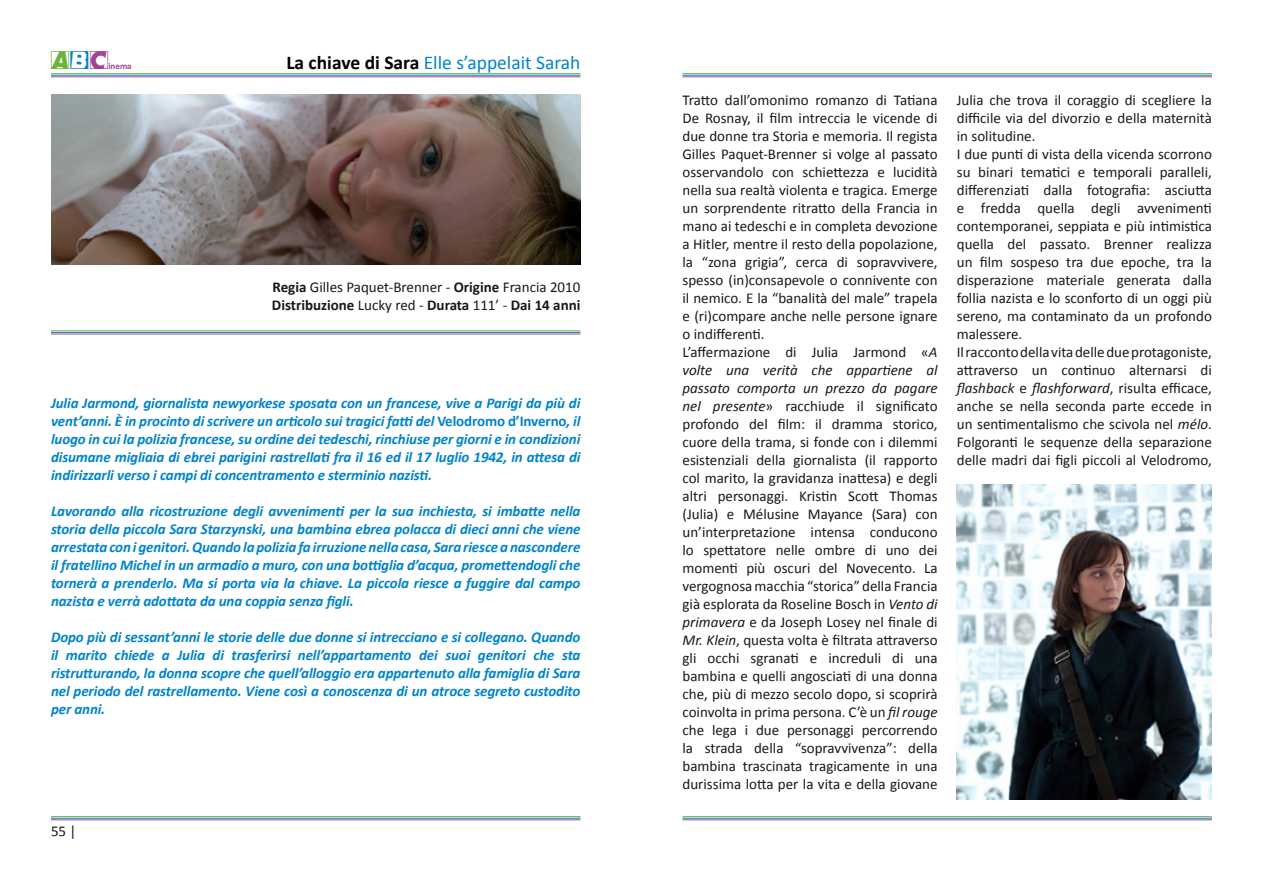
<style>
.page{position:relative;width:1263px;height:893px;background:#fff}
.page>*{position:absolute;margin:0;border:0;box-sizing:border-box;transform-origin:0 0}
.t1{font:22.5px "Comet Positive";color:#6cb23b}
.t2{font:19.5px "Calibri";color:#0084ca}
.t3{font:15px/18px "Calibri";color:#1a171c}
.t4{font:italic 700 15px/18px "Calibri";letter-spacing:-.01em;color:#0084ca;text-align:justify}
.t5{font:700 9px "Calibri";color:#9f4691}
.s1{font-family:"Comet Negative";color:#0084ca}
.s2{color:#9f4691}
.s3{font-weight:700;color:#000}
.s4{font-weight:700}
.s5{font-style:normal}
.s6{font-style:italic}
</style>
<div class="page">
<hr style="left:51px;top:73px;width:529px;height:1px;background:#6cb23b">
<hr style="left:51px;top:75px;width:529px;height:1px;background:#0084ca">
<hr style="left:51px;top:77px;width:529px;height:1px;background:#9f4691">
<hr style="left:51px;top:331px;width:529px;height:1px;background:#6cb23b">
<hr style="left:51px;top:332px;width:529px;height:1px;background:#0084ca">
<hr style="left:51px;top:334px;width:529px;height:1px;background:#9f4691">
<hr style="left:51px;top:816px;width:529px;height:1px;background:#6cb23b">
<hr style="left:51px;top:818px;width:529px;height:1px;background:#0084ca">
<hr style="left:51px;top:819px;width:529px;height:1px;background:#9f4691">
<hr style="left:682px;top:816px;width:530px;height:1px;background:#6cb23b">
<hr style="left:682px;top:818px;width:530px;height:1px;background:#0084ca">
<hr style="left:682px;top:819px;width:530px;height:1px;background:#9f4691">
<hr style="left:682px;top:73px;width:530px;height:1px;background:#6cb23b">
<hr style="left:682px;top:75px;width:530px;height:1px;background:#0084ca">
<hr style="left:682px;top:77px;width:530px;height:1px;background:#9f4691">
<img style="left:957px;top:485px;width:255px;height:315px">
<img style="left:51px;top:94px;width:529px;height:170px">
<h1 class="t1" style="left:51px;top:51px;width:61px">a<span class="s1">b</span><span class="s2">c</span></h1>
<p class="t5" style="left:108px;top:60px;width:25px">inema</p>
<h2 class="t2" style="left:286px;top:50px;width:296px"><span class="s3">La chiave di Sara</span> Elle s’appelait Sarah</h2>
<p class="t3" style="left:272px;top:278px;width:310px"><span class="s4">Regia</span> Gilles Paquet-Brenner - <span class="s4">Origine</span> Francia 2010<br><span class="s4">Distribuzione</span> Lucky red - <span class="s4">Durata</span> 111’ - <span class="s4">Dai 14 anni</span></p>
<p class="t4" style="left:51px;top:394px;width:531px">Julia Jarmond, giornalista newyorkese sposata con un francese, vive a Parigi da più di vent’anni. È in procinto di scrivere un articolo sui tragici fatti del <span class="s5">Velodromo d’Inverno</span>, il luogo in cui la polizia francese, su ordine dei tedeschi, rinchiuse per giorni e in condizioni disumane migliaia di ebrei parigini rastrellati fra il 16 ed il 17 luglio 1942, in attesa di indirizzarli verso i campi di concentramento e sterminio nazisti.</p>
<p class="t4" style="left:51px;top:502px;width:531px">Lavorando alla ricostruzione degli avvenimenti per la sua inchiesta, si imbatte nella storia della piccola Sara Starzynski, una bambina ebrea polacca di dieci anni che viene arrestata con i genitori. Quando la polizia fa irruzione nella casa, Sara riesce a nascondere il fratellino Michel in un armadio a muro, con una bottiglia d’acqua, promettendogli che tornerà a prenderlo. Ma si porta via la chiave. La piccola riesce a fuggire dal campo nazista e verrà adottata da una coppia senza figli.</p>
<p class="t4" style="left:51px;top:628px;width:531px">Dopo più di sessant’anni le storie delle due donne si intrecciano e si collegano. Quando il marito chiede a Julia di trasferirsi nell’appartamento dei suoi genitori che sta ristrutturando, la donna scopre che quell’alloggio era appartenuto alla famiglia di Sara nel periodo del rastrellamento. Viene così a conoscenza di un atroce segreto custodito per anni.</p>
<p class="t3" style="left:51px;top:821px;width:27px">55 |</p>
<p class="t3" style="left:682px;top:91px;width:257px">Tratto dall’omonimo romanzo di Tatiana De Rosnay, il film intreccia le vicende di due donne tra Storia e memoria. Il regista Gilles Paquet-Brenner si volge al passato osservandolo con schiettezza e lucidità nella sua realtà violenta e tragica. Emerge un sorprendente ritratto della Francia in mano ai tedeschi e in completa devozione a Hitler, mentre il resto della popolazione, la “zona grigia”, cerca di sopravvivere, spesso (in)consapevole o connivente con il nemico. E la “banalità del male” trapela e (ri)compare anche nelle persone ignare o indifferenti.<br>L’affermazione di Julia Jarmond «<span class="s6">A volte una verità che appartiene al passato comporta un prezzo da pagare nel presente</span>» racchiude il significato profondo del film: il dramma storico, cuore della trama, si fonde con i dilemmi esistenziali della giornalista (il rapporto col marito, la gravidanza inattesa) e degli altri personaggi. Kristin Scott Thomas (Julia) e Mélusine Mayance (Sara) con un’interpretazione intensa conducono lo spettatore nelle ombre di uno dei momenti più oscuri del Novecento. La vergognosa macchia “storica” della Francia già esplorata da Roseline Bosch in <span class="s6">Vento di primavera</span> e da Joseph Losey nel finale di <span class="s6">Mr. Klein</span>, questa volta è filtrata attraverso gli occhi sgranati e increduli di una bambina e quelli angosciati di una donna che, più di mezzo secolo dopo, si scoprirà coinvolta in prima persona. C’è un <span class="s6">fil rouge </span>che lega i due personaggi percorrendo la strada della “sopravvivenza”: della bambina trascinata tragicamente in una durissima lotta per la vita e della giovane</p>
<p class="t3" style="left:957px;top:91px;width:257px">Julia che trova il coraggio di scegliere la difficile via del divorzio e della maternità in solitudine.<br>I due punti di vista della vicenda scorrono su binari tematici e temporali paralleli, differenziati dalla fotografia: asciutta e fredda quella degli avvenimenti contemporanei, seppiata e più intimistica quella del passato. Brenner realizza un film sospeso tra due epoche, tra la disperazione materiale generata dalla follia nazista e lo sconforto di un oggi più sereno, ma contaminato da un profondo malessere.<br>Il racconto della vita delle due protagoniste, attraverso un continuo alternarsi di <span class="s6">flashback</span> e <span class="s6">flashforward</span>, risulta efficace, anche se nella seconda parte eccede in un sentimentalismo che scivola nel <span class="s6">mélo</span>.<br>Folgoranti le sequenze della separazione delle madri dai figli piccoli al Velodromo,</p>
</div>
